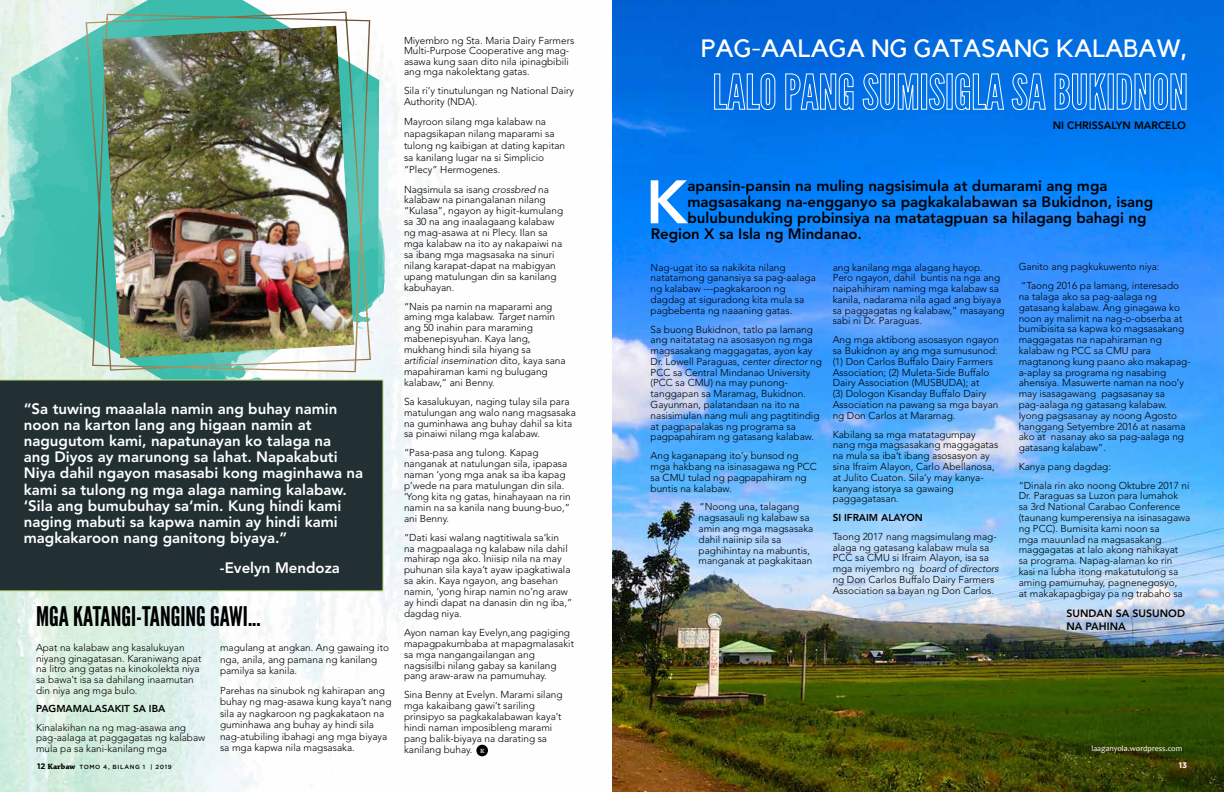
<style>
.page{position:relative;width:1224px;height:792px;background:#fff}
.page>*{position:absolute;margin:0;border:0;box-sizing:border-box;transform-origin:0 0}
.t1{font:800 60.7px "Avenir LT Std";color:#fff}
.t2{font:27px "League Gothic";color:#000}
.t3{font:25px "Kollektif";color:#fff}
.t4{font:800 15px/16.2px "Avenir LT Std";color:#fff}
.t5{font:800 15px "Avenir LT Std";color:#000}
.t6{font:800 10.6px/12.7px "Avenir LT Std";color:#000}
.t7{font:300 10px/10.8px "Avenir LT Std";color:#000}
.t8{font:800 10px "Avenir LT Std";color:#000}
.t9{font:8px "Candara";color:#fff}
.t10{font:700 8px "Gotham";color:#fff}
.t11{font:500 6px "Gotham";letter-spacing:.1em;color:#000}
.s1{font-style:italic}
.s2{font-family:"Chaparral Pro";font-weight:700;font-size:6.4px;color:#fff}
.s3{font-weight:700;font-size:8px}
.s4{font-family:"Chaparral Pro";font-weight:700;font-size:8px}
</style>
<div class="page">
<img style="left:0;top:0;width:1224px;height:792px">
<div style="left:476px;top:745px;width:12px;height:11px;background:#000;border-radius:50%"></div>
<svg style="left:0;top:3px;width:385px;height:409px;background:#92d8cc"></svg>
<svg style="left:86px;top:12px;width:285px;height:360px"></svg>
<img style="left:102px;top:26px;width:252px;height:332px">
<div style="left:0;top:380px;width:384px;height:211px;background:#223033"></div>
<svg style="left:714px;top:73px;width:62px;height:38px;background:#3388e8"></svg>
<svg style="left:785px;top:73px;width:69px;height:38px;background:#398ce9"></svg>
<svg style="left:862px;top:72px;width:57px;height:39px;background:#3a90ea"></svg>
<div style="left:921px;top:73px;width:6px;height:37px;border:1px solid #fff"></div>
<svg style="left:928px;top:72px;width:17px;height:39px"></svg>
<svg style="left:955px;top:73px;width:50px;height:38px;background:#348dea"></svg>
<svg style="left:1011px;top:72px;width:35px;height:39px"></svg>
<svg style="left:1054px;top:73px;width:53px;height:38px;background:#3990ec"></svg>
<div style="left:1108px;top:73px;width:6px;height:37px;border:1px solid #fff"></div>
<svg style="left:1116px;top:73px;width:71px;height:38px;background:#3c93ed"></svg>
<p class="t4" style="left:24px;top:400px;width:341px">“Sa tuwing maaalala namin ang buhay namin noon na karton lang ang higaan namin at nagugutom kami, napatunayan ko talaga na<br>ang Diyos ay marunong sa lahat. Napakabuti Niya dahil ngayon masasabi kong maginhawa na kami sa tulong ng mga alaga naming kalabaw. ‘Sila ang bumubuhay sa‘min. Kung hindi kami naging mabuti sa kapwa namin ay hindi kami magkakaroon nang ganitong biyaya.”</p>
<h3 class="t4" style="left:220px;top:559px;width:122px">-Evelyn Mendoza</h3>
<h2 class="t2" style="left:36px;top:600px;width:226px">MGA KATANGI-TANGING GAWI...</h2>
<p class="t7" style="left:36px;top:643px;width:167px">Apat na kalabaw ang kasalukuyan niyang ginagatasan. Karaniwang apat na litro ang gatas na kinokolekta niya sa bawa’t isa sa dahilang inaamutan din niya ang mga bulo.</p>
<p class="t8" style="left:36px;top:703px;width:85px">Pagmamalasakit</p>
<p class="t8" style="left:133px;top:703px;width:34px">sa iba</p>
<p class="t7" style="left:36px;top:722px;width:171px">Kinalakihan na ng mag-asawa ang pag-aalaga at paggagatas ng kalabaw mula pa sa kani-kanilang mga</p>
<p class="t7" style="left:220px;top:642px;width:170px;line-height:11.5px">magulang at angkan. Ang gawaing ito nga, anila, ang pamana ng kanilang pamilya sa kanila.</p>
<p class="t7" style="left:220px;top:685px;width:173px;line-height:11.5px">Parehas na sinubok ng kahirapan ang buhay ng mag-asawa kung kaya’t nang sila ay nagkaroon ng pagkakataon na guminhawa ang buhay ay hindi sila nag-atubiling ibahagi ang mga biyaya sa mga kapwa nila magsasaka.</p>
<p class="t7" style="left:404px;top:35px;width:172px">Miyembro ng Sta. Maria Dairy Farmers Multi-Purpose Cooperative ang mag&shy;asawa kung saan dito nila ipinagbibili ang mga nakolektang gatas.</p>
<p class="t7" style="left:404px;top:85px;width:172px">Sila ri’y tinutulungan ng National Dairy<br>Authority (NDA).</p>
<p class="t7" style="left:404px;top:115px;width:163px;line-height:12px">Mayroon silang mga kalabaw na napagsikapan nilang maparami sa tulong ng kaibigan at dating kapitan sa kanilang lugar na si Simplicio “Plecy” Hermogenes.</p>
<p class="t7" style="left:404px;top:184px;width:161px">Nagsimula sa isang <span class="s1">crossbred</span> na kalabaw na pinangalanan nilang “Kulasa”, ngayon ay higit-kumulang sa 30 na ang inaalagaang kalabaw ng mag-asawa at ni Plecy. Ilan sa mga kalabaw na ito ay nakapaiwi na sa ibang mga magsasaka na sinuri nilang karapat-dapat na mabigyan upang matulungan din sa kanilang kabuhayan.</p>
<p class="t7" style="left:404px;top:301px;width:163px">“Nais pa namin na maparami ang aming mga kalabaw. <span class="s1">Target</span> namin ang 50 inahin para maraming mabenepisyuhan. Kaya lang, mukhang hindi sila hiyang sa <span class="s1">artificial insemination</span> dito, kaya sana mapahiraman kami ng bulugang kalabaw,” ani Benny.</p>
<p class="t7" style="left:404px;top:396px;width:173px">Sa kasalukuyan, naging tulay sila para matulungan ang walo nang magsasaka na guminhawa ang buhay dahil sa kita sa pinaiwi nilang mga kalabaw.</p>
<p class="t7" style="left:404px;top:448px;width:168px">“Pasa-pasa ang tulong. Kapag nanganak at natulungan sila, ipapasa naman ‘yong mga anak sa iba kapag p’wede na para matulungan din sila. ‘Yong kita ng gatas, hinahayaan na rin namin na sa kanila nang buung-buo,” ani Benny.</p>
<p class="t7" style="left:404px;top:532px;width:170px">“Dati kasi walang nagtitiwala sa’kin na magpaalaga ng kalabaw nila dahil mahirap nga ako. Iniisip nila na may puhunan sila kaya’t ayaw ipagkatiwala sa akin. Kaya ngayon, ang basehan namin, ‘yong hirap namin no’ng araw ay hindi dapat na danasin din ng iba,” dagdag niya.</p>
<p class="t7" style="left:404px;top:627px;width:172px">Ayon naman kay Evelyn,ang pagiging mapagpakumbaba at mapagmalasakit sa mga nangangailangan ang nagsisilbi nilang gabay sa kanilang pang araw-araw na pamumuhay.</p>
<p class="t7" style="left:404px;top:690px;width:160px">Sina Benny at Evelyn. Marami silang mga kakaibang gawi’t sariling prinsipyo sa pagkakalabawan kaya’t hindi naman imposibleng marami pang balik-biyaya na darating sa kanilang buhay. <span class="s2">K</span></p>
<h3 class="t3" style="left:701px;top:34px;width:488px">PAG-AALAGA NG GATASANG KALABAW,</h3>
<p class="t6" style="left:1053px;top:119px;width:135px">Ni CHRISSALYN MARCELO</p>
<h1 class="t1" style="left:646px;top:166px;width:43px">K</h1>
<h3 class="t5" style="left:687px;top:177px;width:422px">apansin-pansin na muling nagsisimula at dumarami ang mga</h3>
<h3 class="t5" style="left:687px;top:193px;width:467px">magsasakang na-engganyo sa pagkakalabawan sa Bukidnon, isang</h3>
<h3 class="t5" style="left:687px;top:209px;width:460px">bulubunduking probinsiya na matatagpuan sa hilagang bahagi ng</h3>
<h3 class="t5" style="left:651px;top:225px;width:213px">Region X sa Isla ng Mindanao.</h3>
<p class="t7" style="left:651px;top:262px;width:167px">Nag-ugat ito sa nakikita nilang natatamong ganansiya sa pag-aalaga ng kalabaw ---pagkakaroon ng dagdag at siguradong kita mula sa pagbebenta ng naaaning gatas.</p>
<p class="t7" style="left:651px;top:324px;width:173px">Sa buong Bukidnon, tatlo pa lamang ang naitatatag na asosasyon ng mga magsasakang maggagatas, ayon kay Dr. Lowell Paraguas, <span class="s1">center director</span> ng PCC sa Central Mindanao University (PCC sa CMU) na may punong&shy;tanggapan sa Maramag, Bukidnon.<br>Gayunman, palatandaan na ito na nasisimulan nang muli ang pagtitindig at pagpapalakas ng programa sa pagpapahiram ng gatasang kalabaw.</p>
<p class="t7" style="left:651px;top:450px;width:168px">Ang kaganapang ito’y bunsod ng mga hakbang na isinasagawa ng PCC sa CMU tulad ng pagpapahiram ng buntis na kalabaw.</p>
<p class="t7" style="left:699px;top:502px;width:116px">“Noong una, talagang nagsasauli ng kalabaw sa amin ang mga magsasaka dahil naiinip sila sa paghihintay na mabuntis, manganak at pagkakitaan</p>
<p class="t7" style="left:1019px;top:258px;width:162px;line-height:18.8px">Ganito ang pagkukuwento niya: “Taong 2016 pa lamang, interesado</p>
<p class="t7" style="left:1019px;top:291px;width:174px">na talaga ako sa pag-aalaga ng gatasang kalabaw. Ang ginagawa ko noon ay malimit na nag-o-obserba at bumibisita sa kapwa ko magsasakang maggagatas na napahiraman ng kalabaw ng PCC sa CMU para magtanong kung paano ako makapag&shy;a-aplay sa programa ng nasabing ahensiya. Masuwerte naman na noo’y may isasagawang pagsasanay sa pag-aalaga ng gatasang kalabaw.<br>Iyong pagsasanay ay noong Agosto hanggang Setyembre 2016 at nasama ako at nasanay ako sa pag-aalaga ng gatasang kalabaw”.</p>
<p class="t7" style="left:1019px;top:457px;width:172px;line-height:18.8px">Kanya pang dagdag:<br>“Dinala rin ako noong Oktubre 2017 ni</p>
<p class="t7" style="left:1019px;top:491px;width:173px">Dr. Paraguas sa Luzon para lumahok<br>sa 3rd National Carabao Conference (taunang kumperensiya na isinasagawa ng PCC). Bumisita kami noon sa<br>mga mauunlad na magsasakang maggagatas at lalo akong nahikayat<br>sa programa. Napag-alaman ko rin kasi na lubha itong makatutulong sa aming pamumuhay, pagnenegosyo,<br>at makakapagbigay pa ng trabaho sa</p>
<p class="t6" style="left:1066px;top:607px;width:120px">SUN DAN SA SUSUNOD<br>NA PAHINA</p>
<p class="t7" style="left:833px;top:262px;width:174px">ang kanilang mga alagang hayop.<br>Pero ngayon, dahil buntis na nga ang naipahihiram naming mga kalabaw sa kanila, nadarama nila agad ang biyaya sa paggagatas ng kalabaw,” masayang sabi ni Dr. Paraguas.</p>
<p class="t7" style="left:833px;top:334px;width:168px">Ang mga aktibong asosasyon ngayon sa Bukidnon ay ang mga sumusunod: (1) Don Carlos Buffalo Dairy Farmers Association; (2) Muleta-Side Buffalo Dairy Association (MUSBUDA); at<br>(3) Dologon Kisanday Buffalo Dairy Association na pawang sa mga bayan ng Don Carlos at Maramag.</p>
<p class="t7" style="left:833px;top:429px;width:167px">Kabilang sa mga matatagumpay nang mga magsasakang maggagatas na mula sa iba’t ibang asosasyon ay sina Ifraim Alayon, Carlo Abellanosa, at Julito Cuaton. Sila’y may kanya&shy;kanyang istorya sa gawaing paggagatasan.</p>
<p class="t8" style="left:833px;top:512px;width:91px">Si Ifraim Alayo n</p>
<p class="t7" style="left:833px;top:531px;width:168px">Taong 2017 nang magsimulang mag&shy;alaga ng gatasang kalabaw mula sa PCC sa CMU si Ifraim Alayon, isa sa mga miyembro ng <span class="s1">board of directors </span>ng Don Carlos Buffalo Dairy Farmers Association sa bayan ng Don Carlos.</p>
<p class="t9" style="left:1092px;top:744px;width:92px">laaganyola.wordpress.com</p>
<p class="t11" style="left:37px;top:763px;width:136px"><span class="s3">12</span> <span class="s4">Karbaw</span> TOMO 4, BILANG 1 | 2019</p>
<p class="t10" style="left:1179px;top:760px;width:10px">13</p>
</div>
